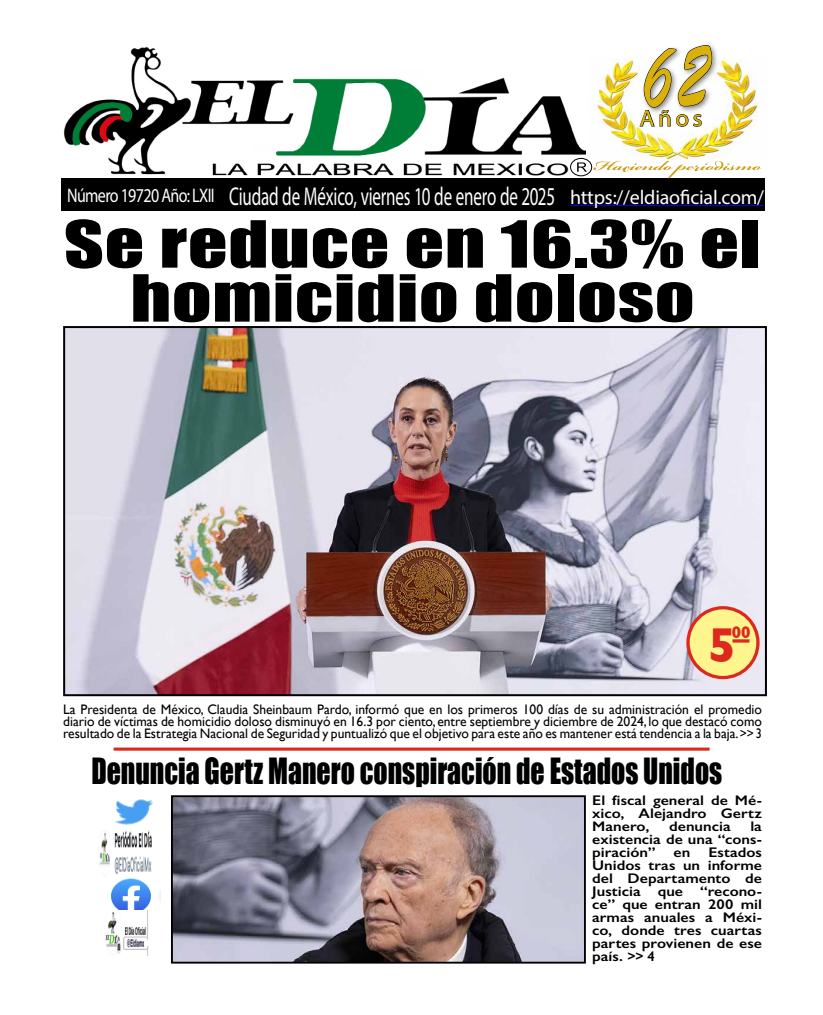
<style>
.page{position:relative;width:823px;height:1015px;background:#fff}
.page>*{position:absolute;margin:0;border:0;box-sizing:border-box;transform-origin:0 0}
.t1{font:98px "Brush Script";color:#dab00b;scale:.7 1}
.t2{font:60px/54px "Impact";letter-spacing:.01em;color:#000;text-align:center;scale:1.29 1}
.t3{font:700 50px "Gill Sans";color:#dd291d;scale:.93 1}
.t4{font:33.2px "Impact";color:#000;scale:.84 1}
.t5{font:25.8px "Myriad Pro";letter-spacing:-.01em;color:#fff;scale:.66 1}
.t6{font:23px "Myriad Pro";color:#dab00b;scale:1.06 1}
.t7{font:20px "Myriad Pro";letter-spacing:-.01em;color:#fff}
.t8{font:700 17px "Gill Sans";color:#dd291d;scale:.93 1}
.t9{font:600 14px/13px "Gill Sans";color:#000;text-align:justify;scale:1.13 1}
.t10{font:13.8px/12px "Gill Sans";color:#000;text-align:justify}
.s1{font-size:19.7px}
</style>
<div class="page">
<img style="left:66px;top:329px;width:697px;height:364px">
<div style="left:63px;top:326px;width:703px;height:370px;border:2px solid #000"></div>
<img style="left:62px;top:47px;width:523px;height:132px">
<div style="left:61px;top:179px;width:702px;height:32px;background:#000"></div>
<img style="left:588px;top:59px;width:174px;height:115px">
<svg style="left:593px;top:161px;width:168px;height:17px"></svg>
<div style="left:640px;top:42px;width:78px;height:72px;background:#000;opacity:.5"></div>
<svg style="left:639px;top:45px;width:72px;height:90px"></svg>
<div style="left:569px;top:158px;width:22px;height:18px;border:1px solid #000;border-radius:50%"></div>
<svg style="left:576px;top:162px;width:10px;height:10px"></svg>
<svg style="left:114px;top:747px;width:595px;height:4px;background:#e4574d"></svg>
<img style="left:115px;top:799px;width:38px;height:32px">
<img style="left:99px;top:831px;width:53px;height:44px">
<img style="left:111px;top:878px;width:49px;height:33px">
<img style="left:105px;top:911px;width:44px;height:45px">
<hr style="left:569px;top:205px;width:194px;height:1px;background:#00f">
<img style="left:174px;top:798px;width:408px;height:162px">
<div style="left:171px;top:795px;width:414px;height:168px;border:2px solid #000"></div>
<div style="left:687px;top:608px;width:70px;height:69px;background:#fff58f;border-radius:50%"></div>
<div style="left:686px;top:606px;width:73px;height:73px;border:3px solid #dd291d;border-radius:50%"></div>
<hr style="left:732px;top:639px;width:17px;height:3px;background:#dd291d">
<h1 class="t1" style="left:643px;top:11px;width:94px">62</h1>
<h3 class="t6" style="left:639px;top:104px;width:61px">Años</h3>
<h3 class="t5" style="left:67px;top:181px;width:740px"><span class="s1">Número 19720 Año: LXII</span> Ciudad de México, viernes 10 de enero de 2025</h3>
<h3 class="t7" style="left:569px;top:184px;width:195px">https://eldiaoficial.com/</h3>
<h2 class="t2" style="left:64px;top:215px;width:541px">Se reduce en 16.3% el homicidio doloso</h2>
<h3 class="t3" style="left:708px;top:605px;width:31px">5</h3>
<p class="t8" style="left:731px;top:619px;width:22px">00</p>
<p class="t10" style="left:63px;top:703px;width:700px">La Presidenta de México, Claudia Sheinbaum Pardo, informó que en los primeros 100 días de su administración el promedio diario de víctimas de homicidio doloso disminuyó en 16.3 por ciento, entre septiembre y diciembre de 2024, lo que destacó como resultado de la Estrategia Nacional de Seguridad y puntualizó que el objetivo para este año es mantener está tendencia a la baja. &gt;&gt; 3</p>
<h3 class="t4" style="left:91px;top:745px;width:752px">Denuncia Gertz Manero conspiración de Estados Unidos</h3>
<p class="t9" style="left:591px;top:794px;width:152px">El fiscal general de Mé&shy;xico, Alejandro Gertz Manero,</p>
<p class="t9" style="left:591px;top:820px;width:152px;text-indent:158px">la existencia de una “cons&shy;piración”</p>
<p class="t9" style="left:668px;top:820px;width:56px">denuncia</p>
<p class="t9" style="left:591px;top:846px;width:152px;text-indent:116px">Estados Unidos tras un informe del Departamento de Justicia que “recono&shy;ce” que entran 200 mil armas anuales a Méxi&shy;co, donde tres cuartas partes provienen de ese país. &gt;&gt; 4</p>
<p class="t9" style="left:673px;top:846px;width:16px">en</p>
</div>
